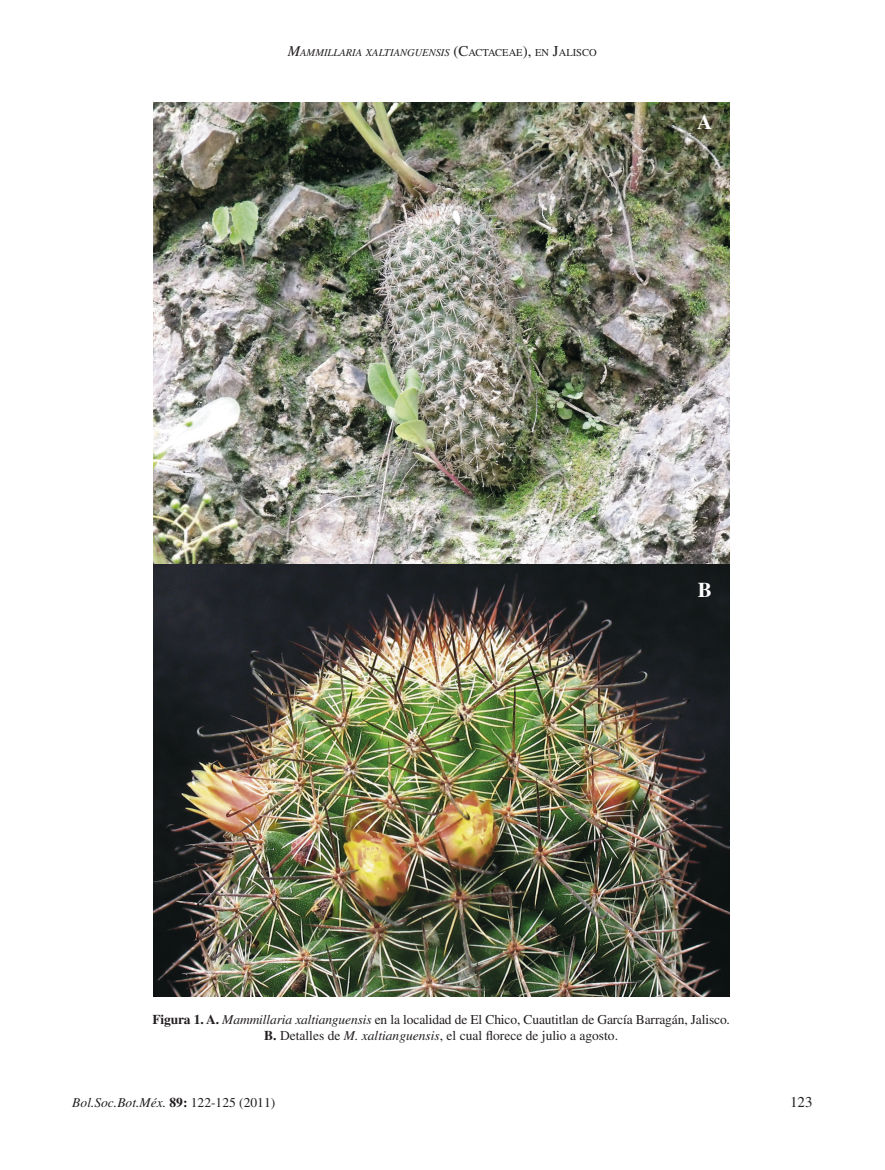
<style>
.page{position:relative;width:885px;height:1170px;background:#fff}
.page>*{position:absolute;margin:0;border:0;box-sizing:border-box;transform-origin:0 0}
.t1{font:700 21px "Times";color:#fff}
.t2{font:15px "Times";color:#231f20}
.t3{font:13.5px/16.2px "Times";letter-spacing:-.01em;color:#231f20;text-align:center}
.t4{font:italic 13.5px "Times";color:#231f20}
.t5{font:italic 10.5px "Times";color:#231f20}
.s1{font-size:15px}
.s2{font-style:normal;font-size:15px}
.s3{font-style:normal}
.s4{font-weight:700}
.s5{font-style:italic}
.s6{font-weight:700;font-style:normal}
</style>
<div class="page">
<img style="left:154px;top:102px;width:575px;height:894px">
<p class="t5" style="left:288px;top:47px;width:310px"><span class="s1">M</span>AMMILLARIA XALTIANGUENSIS <span class="s2">(C</span><span class="s3">ACTACEAE</span><span class="s2">),</span> <span class="s3">EN</span> <span class="s2">J</span><span class="s3">ALISCO</span></p>
<h1 class="t1" style="left:697px;top:110px;width:17px">A</h1>
<h1 class="t1" style="left:697px;top:577px;width:16px">B</h1>
<p class="t3" style="left:152px;top:1010px;width:579px"><span class="s4">Figura 1. A.</span> <span class="s5">Mammillaria xaltianguensis</span> en la localidad de El Chico, Cuautitlan de García Barragán, Jalisco.<br><span class="s4">B.</span> Detalles de <span class="s5">M. xaltianguensis</span>, el cual florece de julio a agosto.</p>
<p class="t4" style="left:72px;top:1094px;width:204px">Bol.Soc.Bot.Méx. <span class="s6">89:</span> <span class="s3">122-125 (2011)</span></p>
<p class="t2" style="left:790px;top:1093px;width:24px">123</p>
</div>
